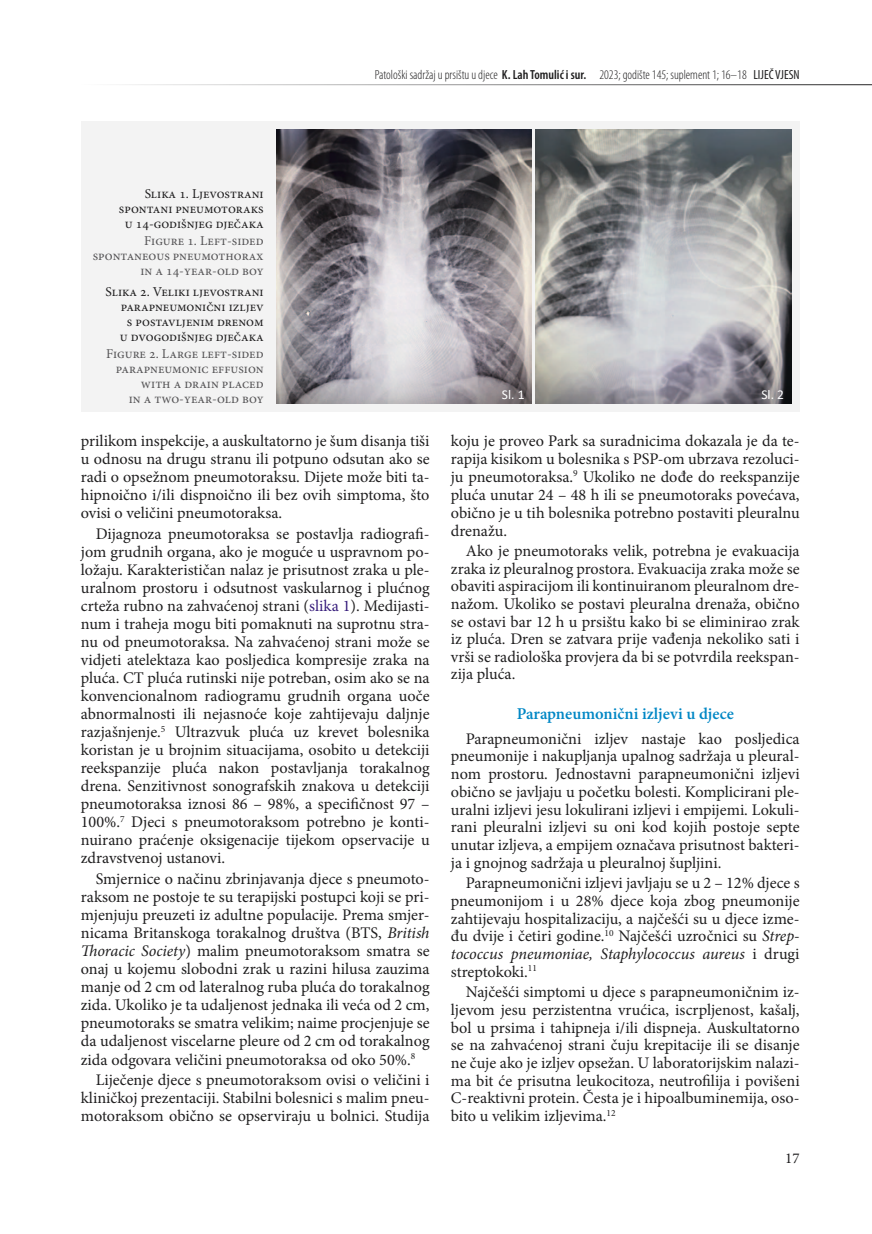
<style>
.page{position:relative;width:872px;height:1234px;background:#fff}
.page>*{position:absolute;margin:0;border:0;box-sizing:border-box;transform-origin:0 0}
.t1{font:600 16.5px "Minion Pro";color:#0087c5}
.t2{font:16.2px/18px "Minion Pro";color:#1f1e1f;text-align:justify}
.t3{font:15px "Minion Pro";color:#1f1e1f}
.t4{font:13.5px/15px "Minion Pro";color:#1f1e1f;text-align:right}
.t5{font:13.5px/15px "Minion Pro";color:#565557;text-align:right}
.t6{font:13.5px "Calibri";color:#fff}
.t7{font:300 condensed 13.2px "Myriad Pro";color:#1f1e1f}
.s1{font-weight:600}
.s2{font-weight:400}
.s3{color:#371d7c}
.s4{font-style:italic}
</style>
<div class="page">
<hr style="left:81px;top:84px;width:791px;height:1px;background:#1f1e1f">
<div style="left:81px;top:121px;width:718px;height:291px;background:#f3f3f3"></div>
<img style="left:276px;top:130px;width:255px;height:273px">
<img style="left:536px;top:130px;width:255px;height:273px">
<p class="t4" style="left:119px;top:186px;width:146px">Slika 1. Ljevostrani spontani pneumotoraks u 14-godišnjeg dječaka</p>
<p class="t5" style="left:93px;top:233px;width:172px">Figure 1. Left-sided spontaneous pneumothorax in a 14-year-old boy</p>
<p class="t4" style="left:105px;top:284px;width:160px">Slika 2. Veliki ljevostrani parapneumonični izljev<br>s postavljenim drenom<br>u dvogodišnjeg dječaka</p>
<p class="t5" style="left:106px;top:346px;width:159px">Figure 2. Large left-sided parapneumonic effusion with a drain placed<br>in a two-year-old boy</p>
<p class="t7" style="left:375px;top:67px;width:426px">Patološki sadržaj u prsištu u djece <span class="s1">K. Lah Tomulić i sur.</span> 2023; godište 145; suplement 1; 16–18 <span class="s2">LIJEČ VJESN</span></p>
<p class="t6" style="left:502px;top:385px;width:24px">Sl. 1</p>
<p class="t6" style="left:761px;top:385px;width:24px">Sl. 2</p>
<p class="t2" style="left:81px;top:431px;width:350px">prilikom inspekcije, a auskultatorno je šum disanja tiši u odnosu na drugu stranu ili potpuno odsutan ako se radi o opsežnom pneumotoraksu. Dijete može biti ta&shy;hipnoično i/ili dispnoično ili bez ovih simptoma, što ovisi o veličini pneumotoraksa.</p>
<p class="t2" style="left:81px;top:524px;width:350px;text-indent:15px">Dijagnoza pneumotoraksa se postavlja radiografi&shy;jom grudnih organa, ako je moguće u uspravnom po&shy;ložaju. Karakterističan nalaz je prisutnost zraka u ple&shy;uralnom prostoru i odsutnost vaskularnog i plućnog crteža rubno na zahvaćenoj strani (<span class="s3">slika 1</span>). Medijasti&shy;num i traheja mogu biti pomaknuti na suprotnu stra&shy;nu od pneumotoraksa. Na zahvaćenoj strani može se vidjeti atelektaza kao posljedica kompresije zraka na pluća. CT pluća rutinski nije potreban, osim ako se na konvencionalnom radiogramu grudnih organa uoče abnormalnosti ili nejasnoće koje zahtijevaju daljnje razjašnjenje.<sup>5</sup> Ultrazvuk pluća uz krevet bolesnika koristan je u brojnim situacijama, osobito u detekciji reekspanzije pluća nakon postavljanja torakalnog drena. Senzitivnost sonografskih znakova u detekciji pneumotoraksa iznosi 86 – 98%, a specifičnost 97 – 100%.<sup>7</sup> Djeci s pneumotoraksom potrebno je konti&shy;nuirano praćenje oksigenacije tijekom opservacije u zdravstvenoj ustanovi.</p>
<p class="t2" style="left:81px;top:869px;width:350px;text-indent:15px">Smjernice o načinu zbrinjavanja djece s pneumoto&shy;raksom ne postoje te su terapijski postupci koji se pri&shy;mjenjuju preuzeti iz adultne populacije. Prema smjer&shy;nicama Britanskoga torakalnog društva (BTS, <span class="s4">British Thoracic Society</span>) malim pneumotoraksom smatra se onaj u kojemu slobodni zrak u razini hilusa zauzima manje od 2 cm od lateralnog ruba pluća do torakalnog zida. Ukoliko je ta udaljenost jednaka ili veća od 2 cm, pneumotoraks se smatra velikim; naime procjenjuje se da udaljenost viscelarne pleure od 2 cm od torakalnog zida odgovara veličini pneumotoraksa od oko 50%.<sup>8</sup></p>
<p class="t2" style="left:81px;top:1070px;width:350px;text-indent:15px">Liječenje djece s pneumotoraksom ovisi o veličini i kliničkoj prezentaciji. Stabilni bolesnici s malim pneu&shy;motoraksom obično se opserviraju u bolnici. Studija</p>
<p class="t2" style="left:451px;top:431px;width:350px">koju je proveo Park sa suradnicima dokazala je da te&shy;rapija kisikom u bolesnika s PSP-om ubrzava rezoluci&shy;ju pneumotoraksa.<sup>9</sup> Ukoliko ne dođe do reekspanzije pluća unutar 24 – 48 h ili se pneumotoraks povećava, obično je u tih bolesnika potrebno postaviti pleuralnu drenažu.</p>
<p class="t2" style="left:451px;top:542px;width:350px;line-height:17.5px;text-indent:15px">Ako je pneumotoraks velik, potrebna je evakuacija zraka iz pleuralnog prostora. Evakuacija zraka može se obaviti aspiracijom ili kontinuiranom pleuralnom dre&shy;nažom. Ukoliko se postavi pleuralna drenaža, obično se ostavi bar 12 h u prsištu kako bi se eliminirao zrak iz pluća. Dren se zatvara prije vađenja nekoliko sati i vrši se radiološka provjera da bi se potvrdila reekspan&shy;zija pluća.</p>
<p class="t1" style="left:517px;top:702px;width:219px">Parapneumonični izljevi u djece</p>
<p class="t2" style="left:451px;top:729px;width:350px;text-indent:15px">Parapneumonični izljev nastaje kao posljedica pneumonije i nakupljanja upalnog sadržaja u pleural&shy;nom prostoru. Jednostavni parapneumonični izljevi obično se javljaju u početku bolesti. Komplicirani ple&shy;uralni izljevi jesu lokulirani izljevi i empijemi. Lokuli&shy;rani pleuralni izljevi su oni kod kojih postoje septe unutar izljeva, a empijem označava prisutnost bakteri&shy;ja i gnojnog sadržaja u pleuralnoj šupljini.</p>
<p class="t2" style="left:451px;top:873px;width:350px;text-indent:15px">Parapneumonični izljevi javljaju se u 2 – 12% djece s pneumonijom i u 28% djece koja zbog pneumonije zahtijevaju hospitalizaciju, a najčešći su u djece izme&shy;đu dvije i četiri godine.<sup>10</sup> Najčešći uzročnici su <span class="s4">Strep&shy;tococcus pneumoniae, Staphylococcus aureus</span> i drugi streptokoki.<sup>11</sup></p>
<p class="t2" style="left:451px;top:982px;width:350px;text-indent:15px">Najčešći simptomi u djece s parapneumoničnim iz&shy;ljevom jesu perzistentna vrućica, iscrpljenost, kašalj, bol u prsima i tahipneja i/ili dispneja. Auskultatorno se na zahvaćenoj strani čuju krepitacije ili se disanje ne čuje ako je izljev opsežan. U laboratorijskim nalazi&shy;ma bit će prisutna leukocitoza, neutrofilija i povišeni C-reaktivni protein. Česta je i hipoalbuminemija, oso&shy;bito u velikim izljevima.<sup>12</sup></p>
<p class="t3" style="left:785px;top:1147px;width:16px">17</p>
</div>
